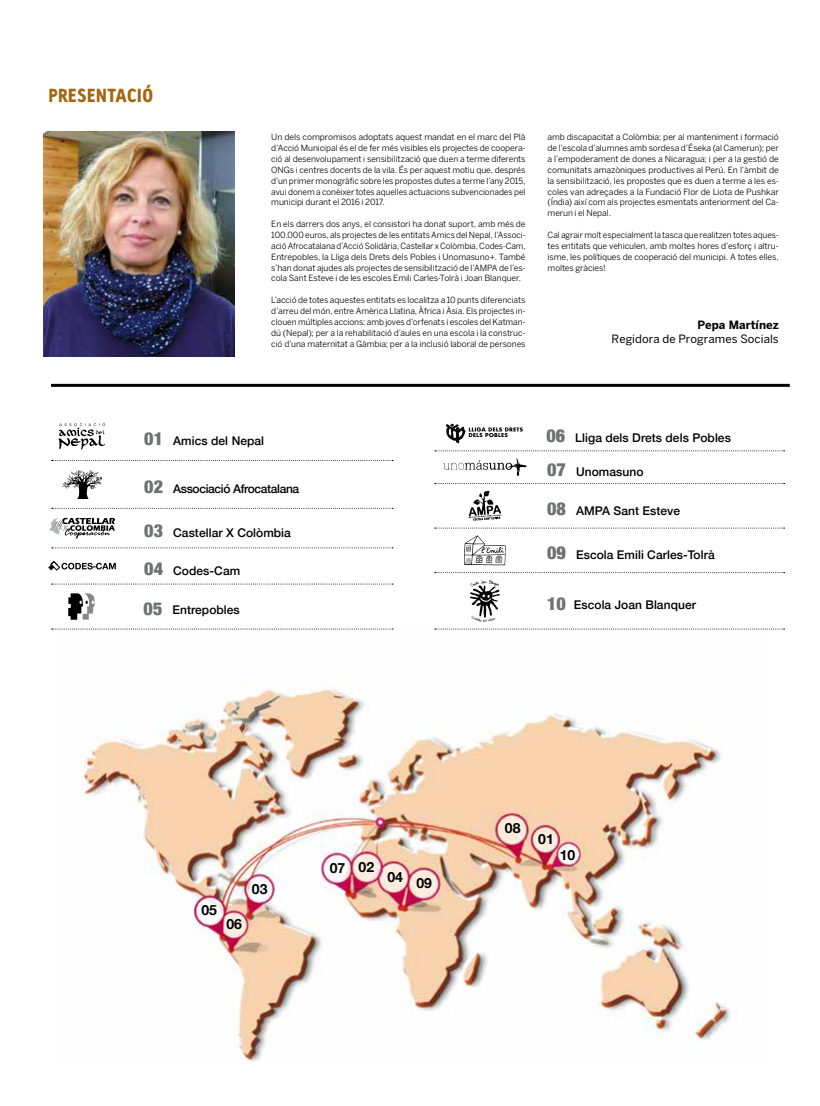
<style>
.page{position:relative;width:820px;height:1106px;background:#fff}
.page>*{position:absolute;margin:0;border:0;box-sizing:border-box;transform-origin:0 0}
.t1{font:900 18px "Linotype Tetria";color:#a06611}
.t2{font:700 14px "Helvetica Neue";letter-spacing:.005em;color:#000}
.t3{font:500 12px "Helvetica Neue";letter-spacing:.005em;color:#000}
.t4{font:500 12px "Helvetica Neue";letter-spacing:-.03em;color:#000}
.t5{font:11.4px "Benton Sans";letter-spacing:.005em;color:#000}
.t6{font:700 11.4px "Benton Sans";letter-spacing:.005em;color:#000}
.t7{font:8.5px/10.9px "Benton Sans";letter-spacing:-.01em;color:#000;text-align:justify}
.s1{font-weight:900;font-stretch:condensed;font-size:18px;color:#707172}
</style>
<div class="page">
<img style="left:51px;top:619px;width:719px;height:443px">
<img style="left:44px;top:131px;width:191px;height:225px">
<svg style="left:52px;top:460px;width:341px;height:1px"></svg>
<svg style="left:52px;top:508px;width:341px;height:1px"></svg>
<svg style="left:52px;top:547px;width:341px;height:1px"></svg>
<svg style="left:52px;top:583px;width:341px;height:1px"></svg>
<svg style="left:52px;top:628px;width:341px;height:1px"></svg>
<svg style="left:434px;top:628px;width:350px;height:1px"></svg>
<svg style="left:58px;top:422px;width:47px;height:27px"></svg>
<svg style="left:62px;top:470px;width:40px;height:29px"></svg>
<svg style="left:49px;top:517px;width:66px;height:21px"></svg>
<svg style="left:48px;top:561px;width:68px;height:9px"></svg>
<svg style="left:68px;top:593px;width:26px;height:26px"></svg>
<svg style="left:434px;top:450px;width:350px;height:1px"></svg>
<svg style="left:434px;top:483px;width:350px;height:1px"></svg>
<svg style="left:434px;top:527px;width:350px;height:1px"></svg>
<svg style="left:434px;top:572px;width:350px;height:1px"></svg>
<svg style="left:445px;top:423px;width:77px;height:20px"></svg>
<svg style="left:443px;top:458px;width:83px;height:18px"></svg>
<svg style="left:468px;top:491px;width:33px;height:30px"></svg>
<svg style="left:464px;top:535px;width:41px;height:30px"></svg>
<svg style="left:470px;top:580px;width:29px;height:41px"></svg>
<hr style="left:51px;top:384px;width:738px;height:3px;background:#000">
<h1 class="t1" style="left:48px;top:83px;width:106px">PRESENTACIÓ</h1>
<p class="t7" style="left:271px;top:132px;width:256px">Un dels compromisos adoptats aquest mandat en el marc del Plà d’Acció Municipal és el de fer més visibles els projectes de coopera&shy;ció al desenvolupament i sensibilització que duen a terme diferents ONGs i centres docents de la vila. És per aquest motiu que, després d’un primer monogràfic sobre les propostes dutes a terme l’any 2015, avui donem a conèixer totes aquelles actuacions subvencionades pel municipi durant el 2016 i 2017.</p>
<p class="t7" style="left:271px;top:218px;width:256px">En els darrers dos anys, el consistori ha donat suport, amb més de 100.000 euros, als projectes de les entitats Amics del Nepal, l’Associ&shy;ació Afrocatalana d’Acció Solidària, Castellar x Colòmbia, Codes-Cam, Entrepobles, la Lliga dels Drets dels Pobles i Unomasuno+. També s’han donat ajudes als projectes de sensibilització de l’AMPA de l’es&shy;cola Sant Esteve i de les escoles Emili Carles-Tolrà i Joan Blanquer.</p>
<p class="t7" style="left:271px;top:294px;width:256px">L’acció de totes aquestes entitats es localitza a 10 punts diferenciats d’arreu del món, entre Amèrica Llatina, Àfrica i Àsia. Els projectes in&shy;clouen múltiples accions: amb joves d’orfenats i escoles del Katman&shy;dú (Nepal); per a la rehabilitació d’aules en una escola i la construc&shy;ció d’una maternitat a Gàmbia; per a la inclusió laboral de persones</p>
<p class="t7" style="left:547px;top:132px;width:233px">amb discapacitat a Colòmbia; per al manteniment i formació de l’escola d’alumnes amb sordesa d’Éseka (al Camerun); per a l’empoderament de dones a Nicaragua; i per a la gestió de comunitats amazòniques productives al Perú. En l’àmbit de la sensibilització, les propostes que es duen a terme a les es&shy;coles van adreçades a la Fundació Flor de Liota de Pushkar (Índia) així com als projectes esmentats anteriorment del Ca&shy;merun i el Nepal.</p>
<p class="t7" style="left:547px;top:229px;width:232px">Cal agrair molt especialment la tasca que realitzen totes aques&shy;tes entitats que vehiculen, amb moltes hores d’esforç i altru&shy;isme, les polítiques de cooperació del municipi. A totes elles, moltes gràcies!</p>
<h3 class="t6" style="left:697px;top:318px;width:83px">Pepa Martínez</h3>
<h3 class="t5" style="left:611px;top:332px;width:169px">Regidora de Programes Socials</h3>
<h3 class="t3" style="left:144px;top:431px;width:121px"><span class="s1">01</span> Amics del Nepal</h3>
<h3 class="t4" style="left:144px;top:479px;width:156px"><span class="s1">02</span> Associació Afrocatalana</h3>
<h3 class="t3" style="left:144px;top:523px;width:148px"><span class="s1">03</span> Castellar X Colòmbia</h3>
<h3 class="t3" style="left:144px;top:561px;width:97px"><span class="s1">04</span> Codes-Cam</h3>
<h3 class="t3" style="left:143px;top:600px;width:98px"><span class="s1">05</span> Entrepobles</h3>
<h3 class="t3" style="left:546px;top:428px;width:186px"><span class="s1">06</span> Lliga dels Drets dels Pobles</h3>
<h3 class="t3" style="left:547px;top:462px;width:98px"><span class="s1">07</span> Unomasuno</h3>
<h3 class="t3" style="left:547px;top:500px;width:134px"><span class="s1">08</span> AMPA Sant Esteve</h3>
<h3 class="t3" style="left:547px;top:545px;width:169px"><span class="s1">09</span> Escola Emili Carles-Tolrà</h3>
<h3 class="t3" style="left:547px;top:594px;width:150px"><span class="s1">10</span> Escola Joan Blanquer</h3>
<h2 class="t2" style="left:201px;top:899px;width:17px">05</h2>
<h2 class="t2" style="left:226px;top:913px;width:17px">06</h2>
<h2 class="t2" style="left:252px;top:878px;width:17px">03</h2>
<h2 class="t2" style="left:329px;top:857px;width:17px">07</h2>
<h2 class="t2" style="left:358px;top:856px;width:17px">02</h2>
<h2 class="t2" style="left:387px;top:868px;width:46px">04 09</h2>
<h2 class="t2" style="left:505px;top:817px;width:17px">08</h2>
<h2 class="t2" style="left:538px;top:828px;width:17px">01</h2>
<h2 class="t2" style="left:559px;top:843px;width:17px">10</h2>
</div>
